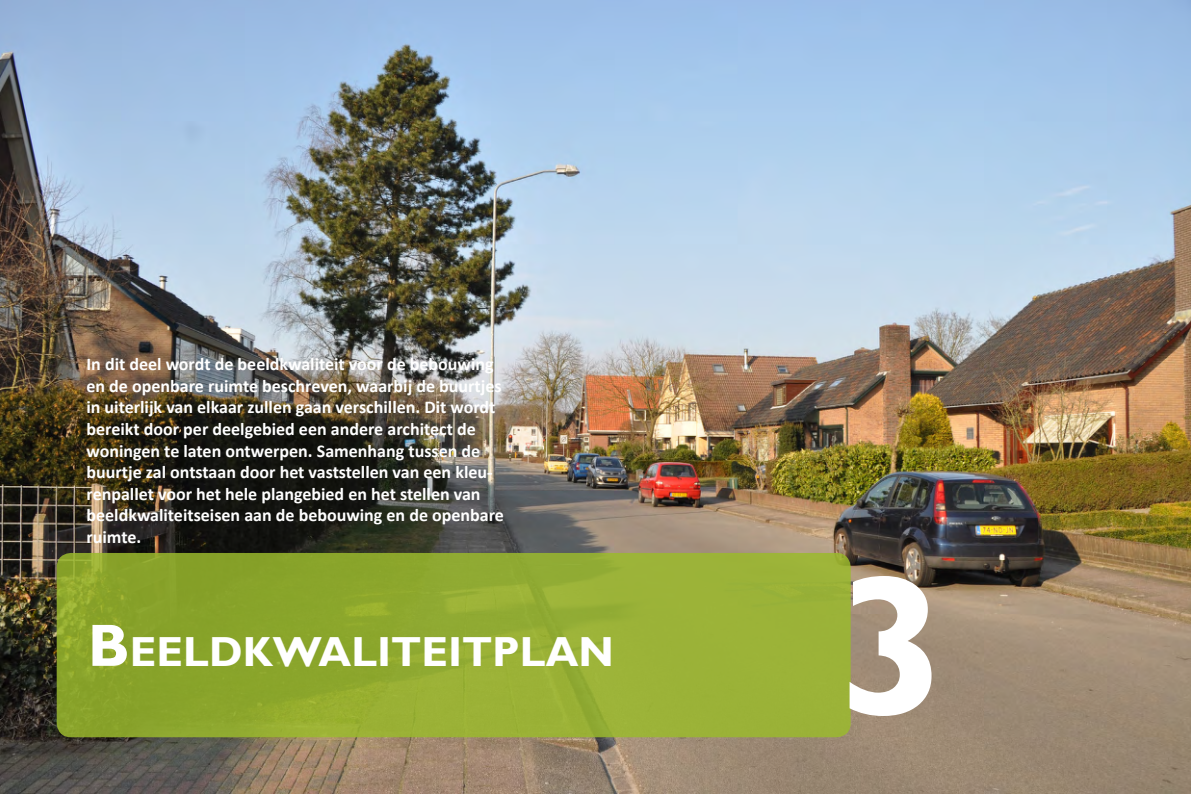
<style>
.page{position:relative;width:1191px;height:794px;background:#fff}
.page>*{position:absolute;margin:0;border:0;box-sizing:border-box;transform-origin:0 0}
.kop{font:700 200px "Gill Sans";color:#fff}
.kop-2{font:700 42px "Gill Sans";color:#fff}
.t1{font:700 18px/21.6px "Calibri";color:#fff}
.s1{font-size:60px}
</style>
<div class="page">
<img style="left:0;top:0;width:1191px;height:794px">
<div style="left:57px;top:553px;width:793px;height:184px;background:linear-gradient(to right,#87a228,#9fb63b);border-radius:14px"></div>
<p class="t1" style="left:86px;top:353px;width:419px">In dit deel wordt de beeldkwaliteit voor de bebouwing en de openbare ruimte beschreven, waarbij de buurtjes in uiterlijk van elkaar zullen gaan verschillen. Dit wordt bereikt door per deelgebied een andere architect de woningen te laten ontwerpen. Samenhang tussen de buurtje zal ontstaan door het vaststellen van een kleu&shy;renpallet voor het hele plangebied en het stellen van beeldkwaliteitseisen aan de bebouwing en de openbare ruimte.</p>
<p class="kop-2" style="left:88px;top:626px;width:527px"><span class="s1">B</span>EELDKWALITEITPLAN</p>
<p class="kop" style="left:838px;top:526px;width:112px">3</p>
</div>
